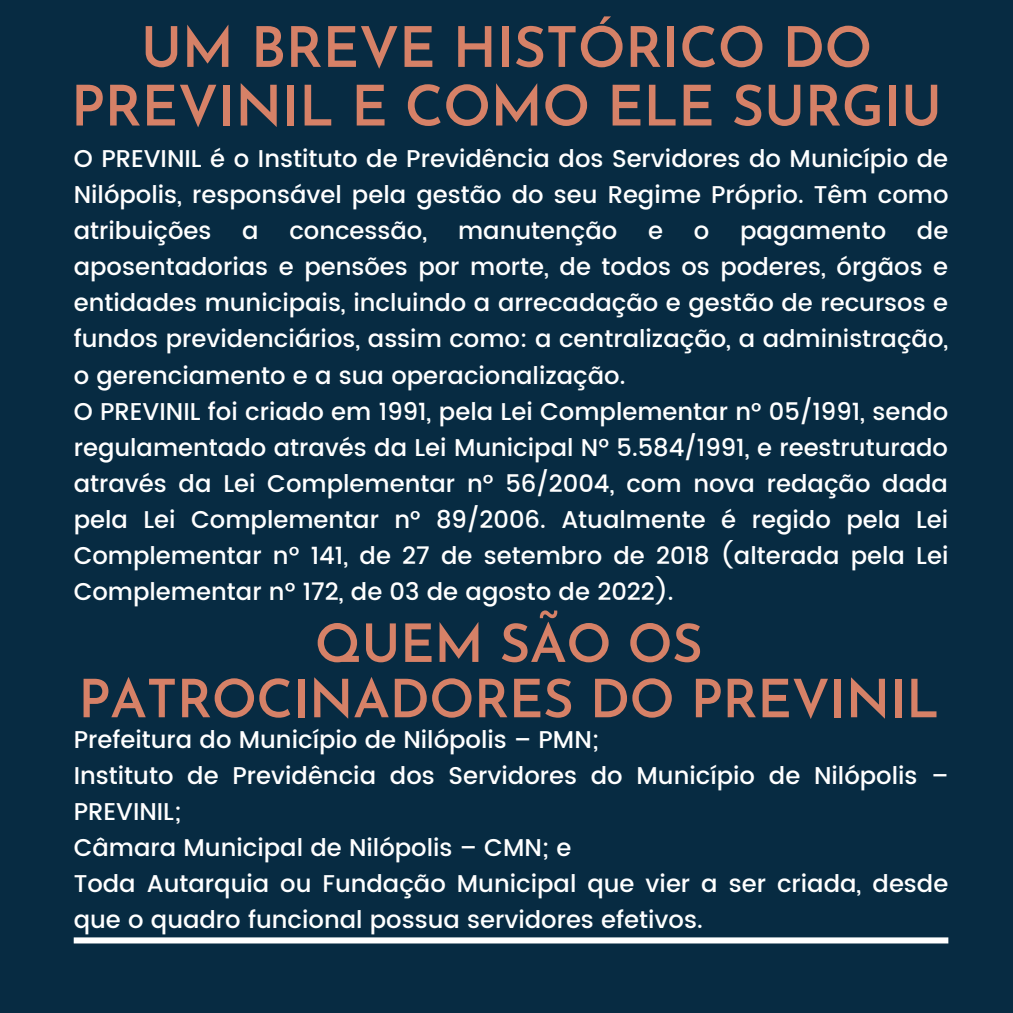
<style>
.page{position:relative;width:1013px;height:1013px;background:#fff}
.page>*{position:absolute;margin:0;border:0;box-sizing:border-box;transform-origin:0 0}
.t1{font:600 56px/58.6px "Josefin Sans";letter-spacing:-.01em;color:#d68167;text-align:center}
.t2{font:600 52.88px/55.3px "Josefin Sans";letter-spacing:-.01em;color:#d68167;text-align:center}
.t3{font:500 24.25px/36.1px "Poppins";color:#fff}
</style>
<div class="page">
<div style="left:0;top:0;width:1012px;height:1012px;background:#072b42"></div>
<svg style="left:74px;top:937px;width:874px;height:6px"></svg>
<h1 class="t1" style="left:71px;top:24px;width:872px">UM BREVE HISTÓRICO DO<br>PREVINIL E COMO ELE SURGIU</h1>
<p class="t3" style="left:74px;top:140px;width:876px;text-align:justify">O PREVINIL é o Instituto de Previdência dos Servidores do Município de Nilópolis, responsável pela gestão do seu Regime Próprio. Têm como atribuições</p>
<p class="t3" style="left:74px;top:213px;width:876px;text-indent:843px">de aposentadorias e pensões por morte, de todos os poderes, órgãos e entidades municipais, incluindo a arrecadação e gestão de recursos e fundos previdenciários, assim como: a centralização, a administração, o gerenciamento e a sua operacionalização.<br>O PREVINIL foi criado em 1991, pela Lei Complementar n° 05/1991, sendo regulamentado através da Lei Municipal Nº 5.584/1991, e reestruturado através da Lei Complementar nº 56/2004, com nova redação dada pela Lei Complementar n° 89/2006. Atualmente é regido pela Lei Complementar nº 141, de 27 de setembro de 2018 (alterada pela Lei Complementar nº 172, de 03 de agosto de 2022).</p>
<p class="t3" style="left:242px;top:213px;width:18px">a</p>
<p class="t3" style="left:289px;top:213px;width:139px">concessão,</p>
<p class="t3" style="left:458px;top:213px;width:161px">manutenção</p>
<p class="t3" style="left:648px;top:213px;width:16px">e</p>
<p class="t3" style="left:693px;top:213px;width:17px">o</p>
<p class="t3" style="left:740px;top:213px;width:148px">pagamento</p>
<h2 class="t2" style="left:78px;top:621px;width:862px">QUEM SÃO OS<br>PATROCINADORES DO PREVINIL</h2>
<p class="t3" style="left:74px;top:721px;width:876px">Prefeitura do Município de Nilópolis – PMN;<br>Instituto de Previdência dos Servidores do Município de Nilópolis – PREVINIL;<br>Câmara Municipal de Nilópolis – CMN; e<br>Toda Autarquia ou Fundação Municipal que vier a ser criada, desde que o quadro funcional possua servidores efetivos.</p>
</div>
